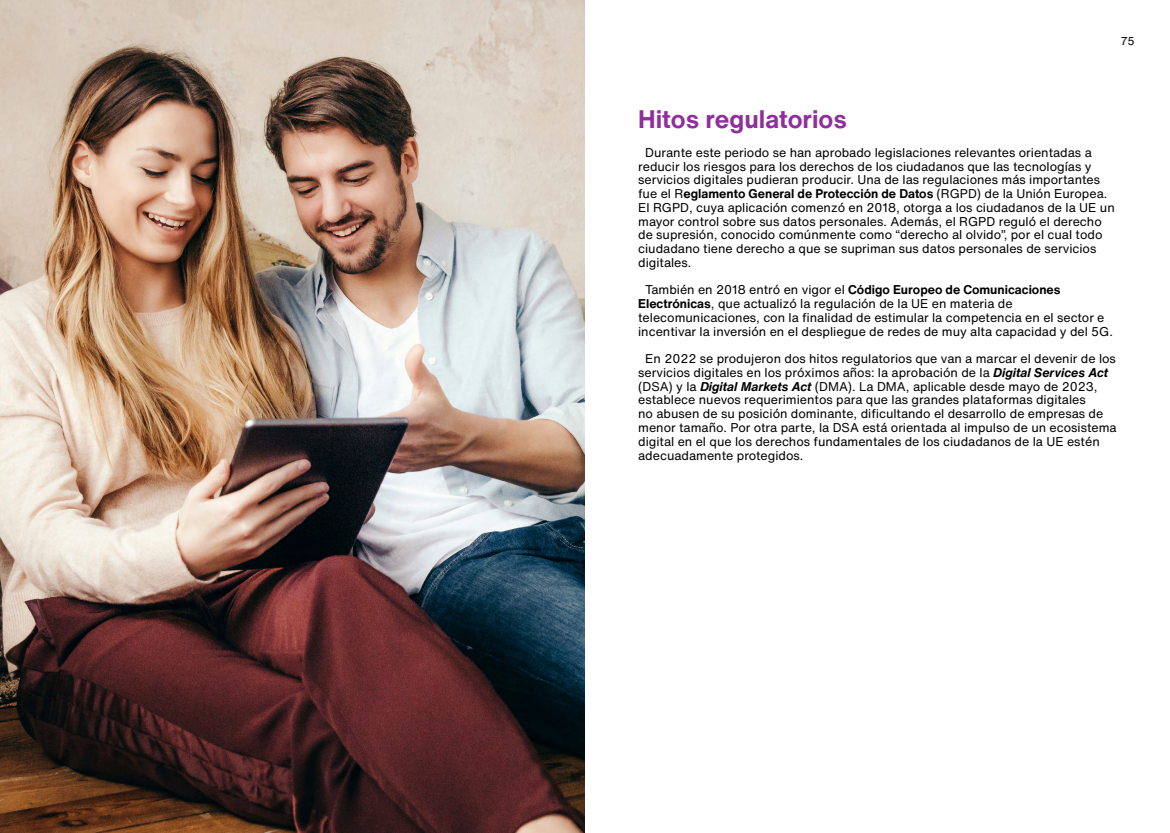
<style>
.page{position:relative;width:1170px;height:833px;background:#fff}
.page>*{position:absolute;margin:0;border:0;box-sizing:border-box;transform-origin:0 0}
.t1{font:700 25px "Helvetica Now Text";color:#902e9e}
.t2{font:12.5px/13.8px "Helvetica Now Text";color:#000}
.t3{font:11.25px "Helvetica Now Text";color:#000}
.s1{font-weight:700}
.s2{font-weight:700;font-style:italic}
</style>
<div class="page">
<img style="left:0;top:0;width:585px;height:833px">
<p class="t3" style="left:1120px;top:33px;width:15px">75</p>
<h1 class="t1" style="left:638px;top:100px;width:210px">Hitos regulatorios</h1>
<p class="t2" style="left:638px;top:145px;width:478px;text-indent:7px">Durante este periodo se han aprobado legislaciones relevantes orientadas a reducir los riesgos para los derechos de los ciudadanos que las tecnologías y servicios digitales pudieran producir. Una de las regulaciones más importantes fue el R<span class="s1">eglamento General de Protección de Datos</span> (RGPD) de la Unión Europea.<br>El RGPD, cuya aplicación comenzó en 2018, otorga a los ciudadanos de la UE un mayor control sobre sus datos personales. Además, el RGPD reguló el derecho de supresión, conocido comúnmente como “derecho al olvido”, por el cual todo ciudadano tiene derecho a que se supriman sus datos personales de servicios digitales.</p>
<p class="t2" style="left:638px;top:283px;width:476px;text-indent:7px">También en 2018 entró en vigor el <span class="s1">Código Europeo de Comunicaciones Electrónicas</span>, que actualizó la regulación de la UE en materia de telecomunicaciones, con la finalidad de estimular la competencia en el sector e incentivar la inversión en el despliegue de redes de muy alta capacidad y del 5G.</p>
<p class="t2" style="left:638px;top:351px;width:480px;text-indent:7px">En 2022 se produjeron dos hitos regulatorios que van a marcar el devenir de los servicios digitales en los próximos años: la aprobación de la <span class="s2">Digital Services Act </span>(DSA) y la <span class="s2">Digital Markets Act</span> (DMA). La DMA, aplicable desde mayo de 2023, establece nuevos requerimientos para que las grandes plataformas digitales<br>no abusen de su posición dominante, dificultando el desarrollo de empresas de menor tamaño. Por otra parte, la DSA está orientada al impulso de un ecosistema digital en el que los derechos fundamentales de los ciudadanos de la UE estén adecuadamente protegidos.</p>
</div>
